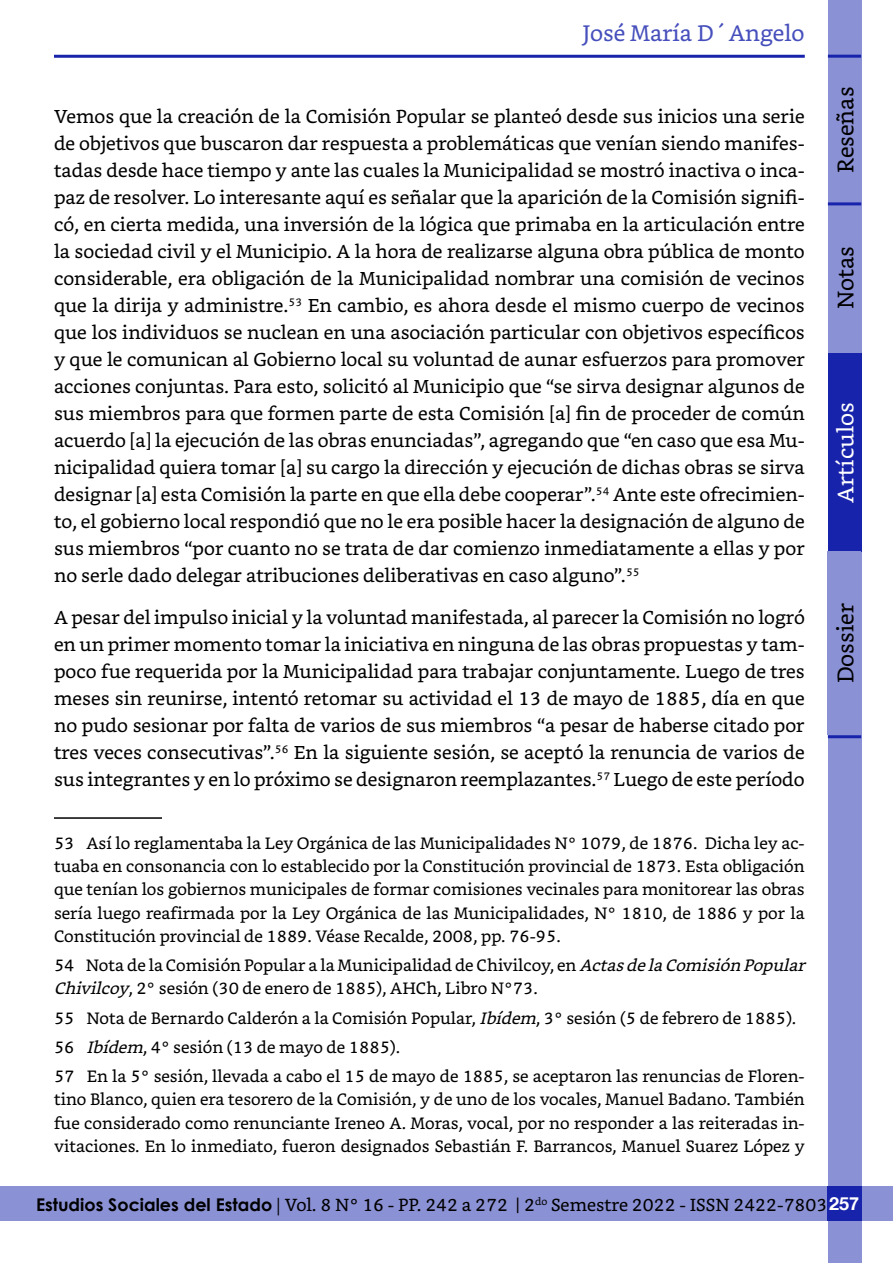
<style>
.page{position:relative;width:893px;height:1263px;background:#fff}
.page>*{position:absolute;margin:0;border:0;box-sizing:border-box;transform-origin:0 0}
.t1{font:22.5px "Bookerly";color:#000}
.t2{font:22.5px "Bookerly";color:#464fbc}
.t3{font:22.5px "Bookerly";color:#fff}
.Cuerpo{font:18.75px/27px "Bookerly";color:#000;text-align:justify}
.t4{font:17.55px "Bookerly";color:#000}
.Notas_al_pie{font:16.5px/23.2px "Bookerly";color:#000;text-align:justify}
.s1{font-style:italic}
.s2{font-family:"Century Gothic";font-weight:700}
.s3{font-family:"Minion Pro"}
.s4{font-family:"Helvetica Neue";font-weight:700;font-size:18px;color:#fff}
</style>
<div class="page">
<div style="left:0;top:1187px;width:893px;height:34px;background:#8b91d5"></div>
<div style="left:828px;top:0;width:33px;height:1263px;background:#8b91d5"></div>
<div style="left:828px;top:353px;width:33px;height:199px;background:#1823ab"></div>
<div style="left:828px;top:551px;width:33px;height:184px;background:#8b91d5"></div>
<hr style="left:828px;top:202px;width:33px;height:3px;background:#1823ab">
<div style="left:827px;top:1187px;width:34px;height:34px;background:#1823ab"></div>
<hr style="left:54px;top:55px;width:751px;height:3px;background:#1823ab">
<hr style="left:828px;top:55px;width:33px;height:3px;background:#1823ab">
<hr style="left:828px;top:735px;width:33px;height:3px;background:#1823ab">
<hr style="left:54px;top:817px;width:108px;height:2px;background:#000">
<p class="t2" style="left:583px;top:20px;width:224px">José María D´Angelo</p>
<p class="Cuerpo" style="left:54px;top:103px;width:752px">Vemos que la creación de la Comisión Popular se planteó desde sus inicios una serie de objetivos que buscaron dar respuesta a problemáticas que venían siendo manifes&shy;tadas desde hace tiempo y ante las cuales la Municipalidad se mostró inactiva o inca&shy;paz de resolver. Lo interesante aquí es señalar que la aparición de la Comisión signifi&shy;có, en cierta medida, una inversión de la lógica que primaba en la articulación entre la sociedad civil y el Municipio. A la hora de realizarse alguna obra pública de monto considerable, era obligación de la Municipalidad nombrar una comisión de vecinos que la dirija y administre.<sup>53</sup> En cambio, es ahora desde el mismo cuerpo de vecinos que los individuos se nuclean en una asociación particular con objetivos específicos y que le comunican al Gobierno local su voluntad de aunar esfuerzos para promover acciones conjuntas. Para esto, solicitó al Municipio que “se sirva designar algunos de sus miembros para que formen parte de esta Comisión [a] fin de proceder de común acuerdo [a] la ejecución de las obras enunciadas”, agregando que “en caso que esa Mu&shy;nicipalidad quiera tomar [a] su cargo la dirección y ejecución de dichas obras se sirva designar [a] esta Comisión la parte en que ella debe cooperar”.<sup>54</sup> Ante este ofrecimien&shy;to, el gobierno local respondió que no le era posible hacer la designación de alguno de sus miembros “por cuanto no se trata de dar comienzo inmediatamente a ellas y por no serle dado delegar atribuciones deliberativas en caso alguno”.<sup>55</sup></p>
<p class="Cuerpo" style="left:54px;top:604px;width:752px">A pesar del impulso inicial y la voluntad manifestada, al parecer la Comisión no logró en un primer momento tomar la iniciativa en ninguna de las obras propuestas y tam&shy;poco fue requerida por la Municipalidad para trabajar conjuntamente. Luego de tres meses sin reunirse, intentó retomar su actividad el 13 de mayo de 1885, día en que no pudo sesionar por falta de varios de sus miembros “a pesar de haberse citado por tres veces consecutivas”.<sup>56</sup> En la siguiente sesión, se aceptó la renuncia de varios de sus integrantes y en lo próximo se designaron reemplazantes.<sup>57</sup> Luego de este período</p>
<p class="Notas_al_pie" style="left:54px;top:831px;width:752px">53 Así lo reglamentaba la Ley Orgánica de las Municipalidades N° 1079, de 1876. Dicha ley ac&shy;tuaba en consonancia con lo establecido por la Constitución provincial de 1873. Esta obligación que tenían los gobiernos municipales de formar comisiones vecinales para monitorear las obras sería luego reafirmada por la Ley Orgánica de las Municipalidades, N° 1810, de 1886 y por la Constitución provincial de 1889. Véase Recalde, 2008, pp. 76-95.</p>
<p class="Notas_al_pie" style="left:54px;top:954px;width:758px">54 Nota de la Comisión Popular a la Municipalidad de Chivilcoy, en <span class="s1">ActasdelaComisiónPopular<br>Chivilcoy</span>, 2° sesión (30 de enero de 1885), AHCh, Libro N°73.</p>
<p class="Notas_al_pie" style="left:54px;top:1006px;width:744px">55 Nota de Bernardo Calderón a la Comisión Popular, <span class="s1">Ibídem</span>, 3° sesión (5 de febrero de 1885).</p>
<p class="Notas_al_pie" style="left:54px;top:1035px;width:348px">56 <span class="s1">Ibídem</span>, 4° sesión (13 de mayo de 1885).</p>
<p class="Notas_al_pie" style="left:54px;top:1065px;width:752px">57 En la 5° sesión, llevada a cabo el 15 de mayo de 1885, se aceptaron las renuncias de Floren&shy;tino Blanco, quien era tesorero de la Comisión, y de uno de los vocales, Manuel Badano. También fue considerado como renunciante Ireneo A. Moras, vocal, por no responder a las reiteradas in&shy;vitaciones. En lo inmediato, fueron designados Sebastián F. Barrancos, Manuel Suarez López y</p>
<p class="t1" style="left:833px;top:173px;width:88px;rotate:-90deg">Reseñas</p>
<p class="t1" style="left:833px;top:309px;width:65px;rotate:-90deg">Notas</p>
<p class="t3" style="left:833px;top:503px;width:102px;rotate:-90deg">Artículos</p>
<p class="t1" style="left:833px;top:683px;width:82px;rotate:-90deg">Dossier</p>
<p class="t4" style="left:36px;top:1194px;width:825px"><span class="s2">Estudios Sociales del Estado</span> <span class="s3">|</span> Vol. 8 N° 16 - PP. 242 a 272 | 2<sup>do</sup> Semestre 2022 - ISSN 2422-7803<span class="s4">257</span></p>
</div>
